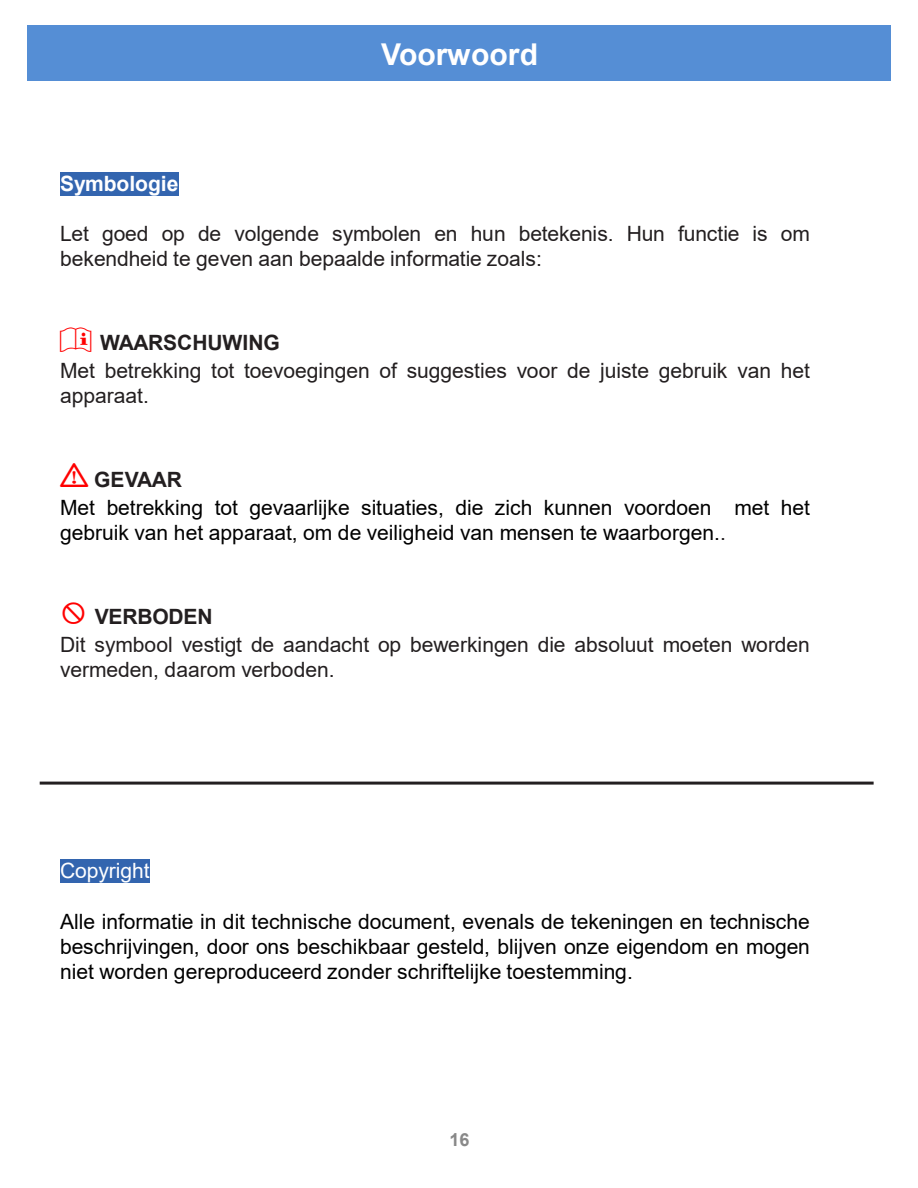
<style>
.page{position:relative;width:918px;height:1188px;background:#fff}
.page>*{position:absolute;margin:0;border:0;box-sizing:border-box;transform-origin:0 0}
.t1{font:700 30px "Arial";color:#fff}
.t2{font:21px/25.2px "Arial";color:#000}
.t3{font:21px/25.2px "Arial";color:#231f20}
.t4{font:700 21px "Arial";letter-spacing:-.01em;color:#231f20}
.t5{font:700 21px "Arial";letter-spacing:-.005em;color:#fff}
.t6{font:21px "Arial";color:#fff}
.t7{font:700 18px "Arial";color:#898989}
.s1{color:#231f20}
</style>
<div class="page">
<div style="left:60px;top:172px;width:119px;height:24px;background:#3365af"></div>
<div style="left:60px;top:860px;width:90px;height:23px;background:#3365af"></div>
<hr style="left:40px;top:782px;width:834px;height:3px;background:#231f20">
<div style="left:27px;top:25px;width:864px;height:56px;background:#558ed5"></div>
<h1 class="t1" style="left:381px;top:33px;width:158px">Voorwoord</h1>
<p class="t5" style="left:60px;top:169px;width:120px">Symbologie</p>
<p class="t3" style="left:60px;top:221px;width:751px">Let goed op de volgende symbolen en hun betekenis. Hun functie is om bekendheid te geven aan bepaalde informatie zoals:</p>
<p class="t4" style="left:100px;top:328px;width:181px">WAARSCHUWING</p>
<p class="t3" style="left:60px;top:358px;width:751px">Met betrekking tot toevoegingen of suggesties voor de juiste gebruik van het apparaat.</p>
<p class="t4" style="left:94px;top:465px;width:89px">GEVAAR</p>
<p class="t2" style="left:60px;top:495px;width:751px">Met betrekking tot gevaarlijke situaties, die zich kunnen voordoen met het gebruik van het apparaat, om de veiligheid van mensen te waarborgen.<span class="s1">.</span></p>
<p class="t4" style="left:95px;top:602px;width:119px">VERBODEN</p>
<p class="t3" style="left:60px;top:631px;width:751px">Dit symbool vestigt de aandacht op bewerkingen die absoluut moeten worden vermeden, daarom verboden.</p>
<p class="t6" style="left:60px;top:857px;width:91px">Copyright</p>
<p class="t2" style="left:60px;top:909px;width:751px;text-align:justify">Alle informatie in dit technische document, evenals de tekeningen en technische beschrijvingen, door ons beschikbaar gesteld, blijven onze eigendom en mogen niet worden gereproduceerd zonder schriftelijke toestemming.</p>
<p class="t7" style="left:449px;top:1127px;width:22px">16</p>
</div>
